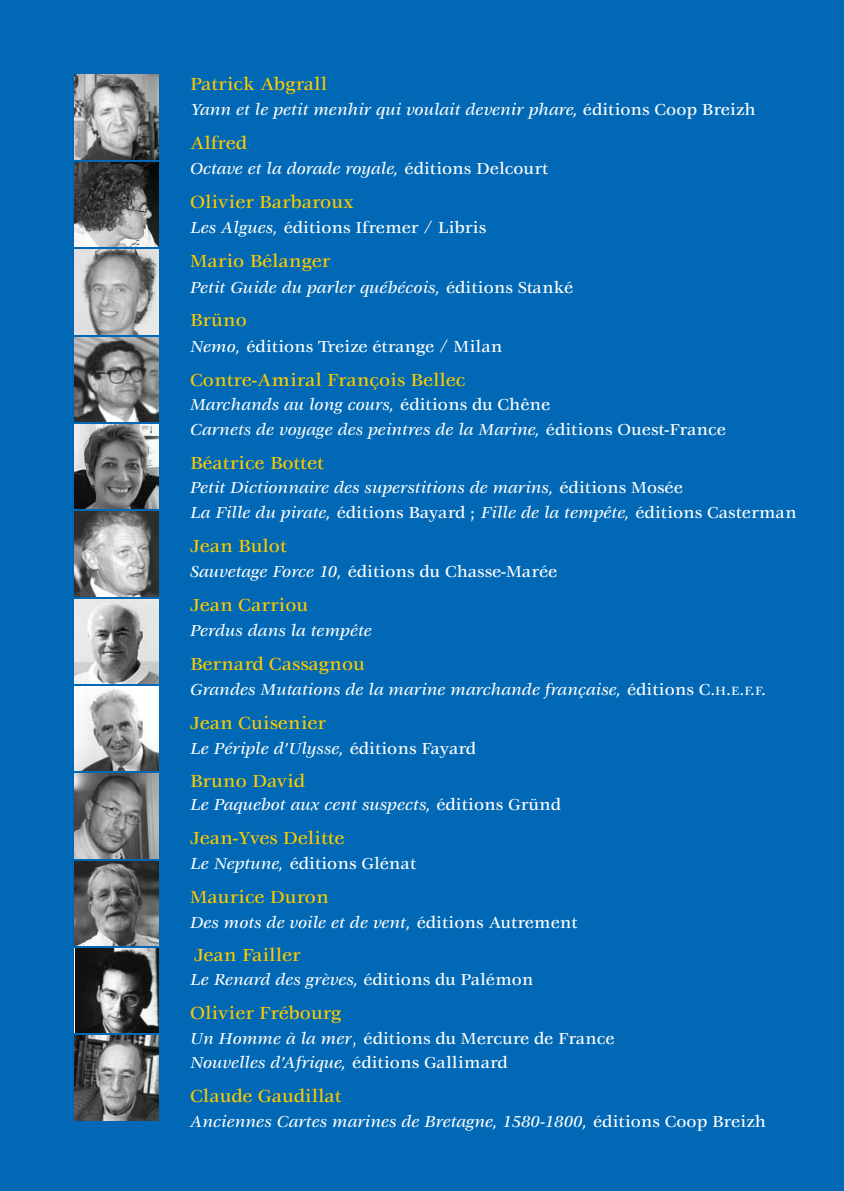
<style>
.page{position:relative;width:844px;height:1191px;background:#fff}
.page>*{position:absolute;margin:0;border:0;box-sizing:border-box;transform-origin:0 0}
.t1{font:500 19.25px "Veljovic";color:#fdca00}
.t2{font:italic 500 17.5px/24.5px "Veljovic";color:#fff}
.t3{font:500 17.5px/24.5px "Veljovic";color:#fff}
.s1{font-style:normal}
.s2{font-style:italic}
.s3{font-style:normal;font-size:13.12px}
.s4{font-weight:400;font-size:21px}
</style>
<div class="page">
<div style="left:0;top:1px;width:843px;height:1190px;background:#0068b4"></div>
<img style="left:74px;top:1035px;width:85px;height:85px">
<img style="left:74px;top:162px;width:85px;height:85px">
<img style="left:74px;top:250px;width:85px;height:84px">
<img style="left:74px;top:75px;width:85px;height:84px">
<img style="left:74px;top:511px;width:85px;height:85px">
<img style="left:75px;top:773px;width:84px;height:85px">
<img style="left:74px;top:337px;width:85px;height:84px">
<img style="left:74px;top:424px;width:85px;height:85px">
<img style="left:75px;top:948px;width:84px;height:84px">
<img style="left:74px;top:686px;width:85px;height:84px">
<img style="left:74px;top:861px;width:85px;height:84px">
<img style="left:74px;top:599px;width:85px;height:84px">
<p class="t1" style="left:190px;top:76px;width:138px">Patrick Abgrall</p>
<p class="t2" style="left:190px;top:99px;width:566px">Yann et le petit menhir qui voulait devenir phare, <span class="s1">éditions Coop Breizh</span></p>
<p class="t1" style="left:190px;top:135px;width:58px">Alfred</p>
<p class="t2" style="left:190px;top:158px;width:359px">Octave et la dorade royale, <span class="s1">éditions Delcourt</span></p>
<p class="t1" style="left:190px;top:194px;width:165px">Olivier Barbaroux</p>
<p class="t3" style="left:190px;top:217px;width:297px"><span class="s2">Les Algues,</span> éditions Ifremer / Libris</p>
<p class="t1" style="left:190px;top:254px;width:142px">Mario Bélanger</p>
<p class="t2" style="left:190px;top:276px;width:384px">Petit Guide du parler québécois, <span class="s1">éditions Stanké</span></p>
<p class="t1" style="left:190px;top:313px;width:58px">Brüno</p>
<p class="t3" style="left:190px;top:335px;width:314px"><span class="s2">Nemo,</span> éditions Treize étrange / Milan</p>
<p class="t1" style="left:190px;top:372px;width:277px">Contre-Amiral François Bellec</p>
<p class="t2" style="left:190px;top:393px;width:537px">Marchands au long cours, <span class="s1">éditions du Chêne<br></span>Carnets de voyage des peintres de la Marine, <span class="s1">éditions Ouest-France</span></p>
<p class="t1" style="left:190px;top:455px;width:135px">Béatrice Bottet</p>
<p class="t2" style="left:190px;top:476px;width:608px">Petit Dictionnaire des superstitions de marins, <span class="s1">éditions Mosée<br></span>La Fille du pirate, <span class="s1">éditions Bayard ;</span> Fille de la tempête, <span class="s1">éditions Casterman</span></p>
<p class="t1" style="left:190px;top:538px;width:98px">Jean Bulot</p>
<p class="t3" style="left:190px;top:560px;width:368px"><span class="s2">Sauvetage Force 10,</span> éditions du Chasse-Marée</p>
<p class="t1" style="left:190px;top:597px;width:119px">Jean Carriou</p>
<p class="t2" style="left:190px;top:619px;width:183px">Perdus dans la tempête</p>
<p class="t1" style="left:190px;top:656px;width:176px">Bernard Cassagnou</p>
<p class="t2" style="left:190px;top:678px;width:577px">Grandes Mutations de la marine marchande française, <span class="s1">éditions C.</span><span class="s3">H</span><span class="s1">.</span><span class="s3">E</span><span class="s1">.</span><span class="s3">F</span><span class="s1">.</span><span class="s3">F</span><span class="s1">.</span></p>
<p class="t1" style="left:190px;top:715px;width:137px">Jean Cuisenier</p>
<p class="t2" style="left:190px;top:737px;width:287px">Le Périple d’Ulysse, <span class="s1">éditions Fayard</span></p>
<p class="t1" style="left:190px;top:773px;width:116px">Bruno David</p>
<p class="t2" style="left:190px;top:793px;width:372px">Le Paquebot aux cent suspects, <span class="s1">éditions Gründ</span></p>
<p class="t1" style="left:190px;top:830px;width:156px">Jean-Yves Delitte</p>
<p class="t3" style="left:190px;top:852px;width:227px"><span class="s2">Le Neptune,</span> éditions Glénat</p>
<p class="t1" style="left:190px;top:889px;width:140px">Maurice Duron</p>
<p class="t2" style="left:190px;top:911px;width:389px">Des mots de voile et de vent, <span class="s1">éditions Autrement</span></p>
<p class="t1" style="left:194px;top:947px;width:108px">Jean Failler</p>
<p class="t2" style="left:190px;top:968px;width:345px">Le Renard des grèves, <span class="s1">éditions du Palémon</span></p>
<p class="t1" style="left:190px;top:1005px;width:153px">Olivier Frébourg</p>
<p class="t3" style="left:190px;top:1027px;width:426px"><span class="s2">Un Homme à la mer</span><span class="s4">,</span> éditions du Mercure de France<br><span class="s2">Nouvelles d’Afrique,</span> éditions Gallimard</p>
<p class="t1" style="left:190px;top:1088px;width:153px">Claude Gaudillat</p>
<p class="t2" style="left:190px;top:1110px;width:577px">Anciennes Cartes marines de Bretagne, 1580-1800, <span class="s1">éditions Coop Breizh</span></p>
</div>
